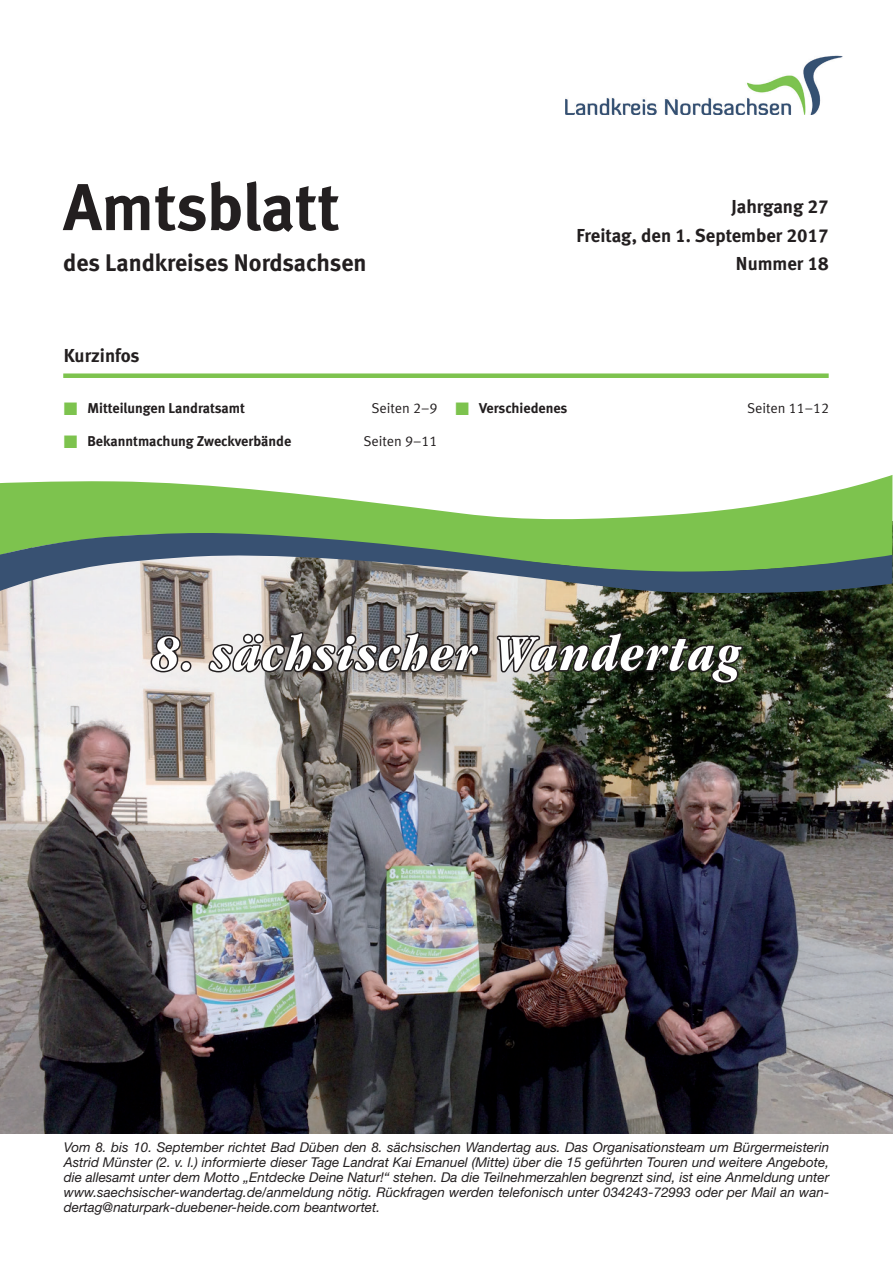
<style>
.page{position:relative;width:893px;height:1263px;background:#fff}
.page>*{position:absolute;margin:0;border:0;box-sizing:border-box;transform-origin:0 0}
.t1{font:66px "Meta Bold LF";color:#231f20}
.t2{font:italic 700 condensed 52.5px "Garamond";letter-spacing:.03em;color:#fff}
.t3{font:24px "Meta Bold LF";color:#231f20}
.t4{font:18.75px/28.5px "Meta Bold LF";color:#231f20;text-align:right}
.t5{font:14.25px "Meta Bold LF";color:#231f20}
.t6{font:14.25px "Meta Normal LF";color:#231f20}
.t7{font:italic 13.5px/15px "Helvetica Neue";color:#231f20;text-align:justify}
.s1{color:#7dc34e}
</style>
<div class="page">
<img style="left:0;top:594px;width:892px;height:539px">
<img style="left:565px;top:55px;width:280px;height:59px">
<svg style="left:0;top:475px;width:892px;height:55px;fill:#7dc34e"></svg>
<svg style="left:0;top:530px;width:892px;height:64px;background:#759476"></svg>
<div style="left:63px;top:373px;width:766px;height:5px;background:#7dc34e"></div>
<svg style="left:149px;top:633px;width:33px;height:41px"></svg>
<div style="left:181px;top:661px;width:10px;height:11px;border:3px solid #231f20;border-radius:50%"></div>
<svg style="left:207px;top:630px;width:274px;height:44px;background:#6d6967"></svg>
<svg style="left:495px;top:630px;width:249px;height:55px;background:#404638"></svg>
<h1 class="t1" style="left:63px;top:168px;width:278px">Amtsblatt</h1>
<h3 class="t3" style="left:63px;top:248px;width:305px">des Landkreises Nordsachsen</h3>
<h3 class="t4" style="left:576px;top:192px;width:254px">Jahrgang 27<br>Freitag, den 1. September 2017<br>Nummer 18</h3>
<h3 class="t4" style="left:64px;top:341px;width:77px">Kurzinfos</h3>
<p class="t5" style="left:64px;top:400px;width:183px"><span class="s1">■</span> Mitteilungen Landratsamt</p>
<p class="t6" style="left:371px;top:400px;width:68px">Seiten 2–9</p>
<p class="t5" style="left:64px;top:433px;width:229px"><span class="s1">■</span> Bekanntmachung Zweckverbände</p>
<p class="t6" style="left:363px;top:433px;width:76px">Seiten 9–11</p>
<p class="t5" style="left:455px;top:400px;width:113px"><span class="s1">■</span> Verschiedenes</p>
<p class="t6" style="left:747px;top:400px;width:84px">Seiten 11–12</p>
<h2 class="t2" style="left:152px;top:623px;width:590px">8. sächsischer Wandertag</h2>
<p class="t7" style="left:64px;top:1139px;width:767px">Vom 8. bis 10. September richtet Bad Düben den 8. sächsischen Wandertag aus. Das Organisationsteam um Bürgermeisterin Astrid Münster (2. v. l.) informierte dieser Tage Landrat Kai Emanuel (Mitte) über die 15 geführten Touren und weitere Angebote, die allesamt unter dem Motto „Entdecke Deine Natur!“ stehen. Da die Teilnehmerzahlen begrenzt sind, ist eine Anmeldung unter www.saechsischer-wandertag.de/anmeldung nötig. Rückfragen werden telefonisch unter 034243-72993 oder per Mail an wan&shy;dertag@naturpark-duebener-heide.com beantwortet.</p>
</div>
